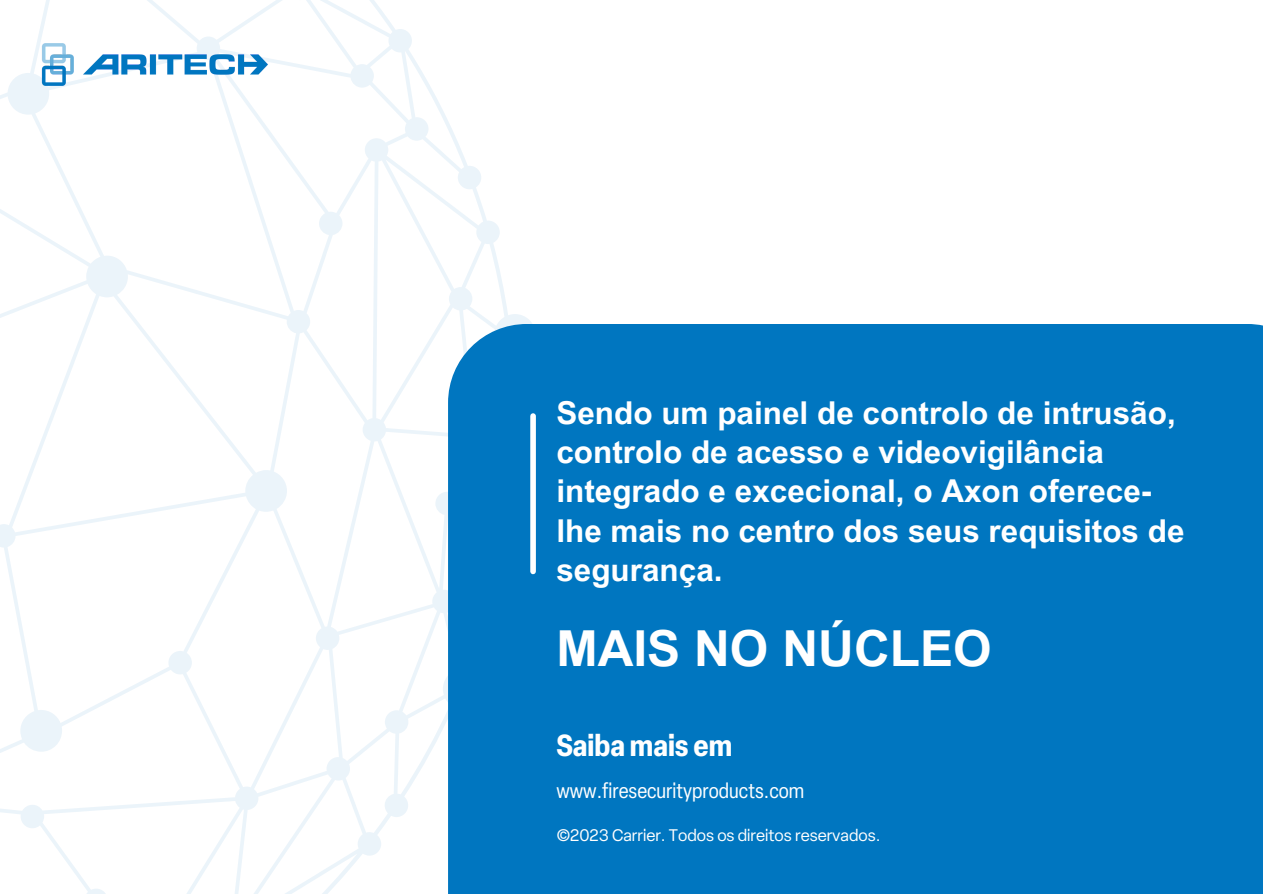
<style>
.page{position:relative;width:1263px;height:894px;background:#fff}
.page>*{position:absolute;margin:0;border:0;box-sizing:border-box;transform-origin:0 0}
.t1{font:700 49.65px "Arial MT Pro";color:#fff}
.t2{font:700 31.5px/39.3px "Arial MT Pro";color:#fff}
.t3{font:700 condensed 30px "Elza";color:#fff}
.t4{font:condensed 21px "Elza";color:#fff}
.t5{font:16.5px "Elza";color:#fff}
</style>
<div class="page">
<svg style="left:0;top:0;width:532px;height:893px"></svg>
<div style="left:448px;top:324px;width:815px;height:569px;background:#0076c0"></div>
<img style="left:22px;top:38px;width:265px;height:57px">
<div style="left:530px;top:416px;width:6px;height:155px;background:#fff"></div>
<p class="t2" style="left:556px;top:396px;width:630px">Sendo um painel de controlo de intrusão, controlo de acesso e videovigilância integrado e excecional, o Axon oferece&shy;lhe mais no centro dos seus requisitos de segurança.</p>
<p class="t1" style="left:556px;top:629px;width:437px">MAIS NO NÚCLEO</p>
<p class="t3" style="left:556px;top:726px;width:177px">Saiba mais em</p>
<p class="t4" style="left:556px;top:778px;width:249px">www.firesecurityproducts.com</p>
<p class="t5" style="left:557px;top:825px;width:325px">©2023 Carrier. Todos os direitos reservados.</p>
</div>
